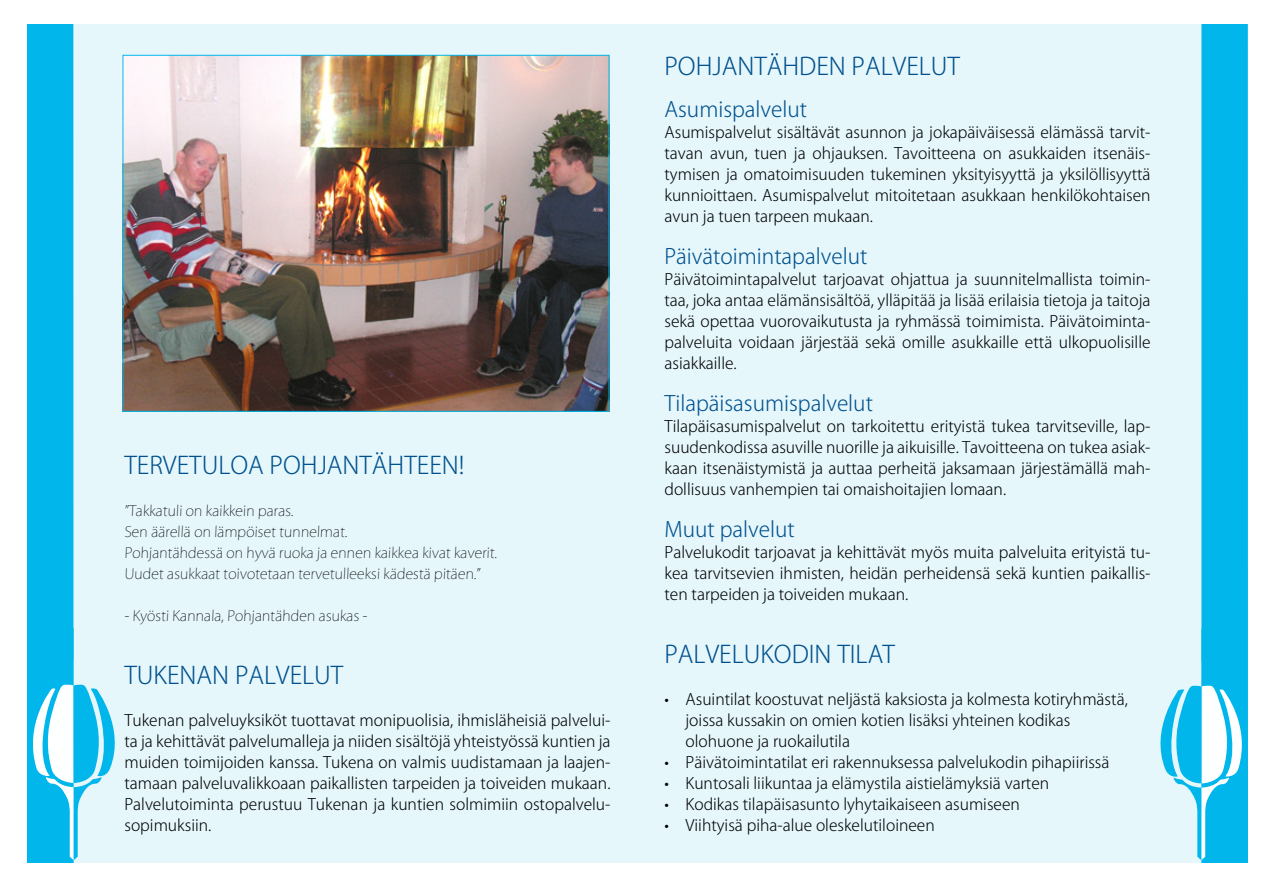
<style>
.page{position:relative;width:1263px;height:893px;background:#fff}
.page>*{position:absolute;margin:0;border:0;box-sizing:border-box;transform-origin:0 0}
.t1{font:300 24px "Koz Go Pro";color:#00518d}
.t2{font:300 21px "Koz Go Pro";color:#00518d}
.t3{font:300 15.75px/21px "Koz Go Pro";color:#000203;text-align:justify}
.t4{font:200 14.25px/21px "Koz Go Pro";color:#000203}
</style>
<div class="page">
<div style="left:72px;top:24px;width:1131px;height:839px;background:#e6f7fc"></div>
<div style="left:1201px;top:24px;width:47px;height:839px;background:#00b6ea"></div>
<img style="left:125px;top:57px;width:482px;height:353px">
<div style="left:27px;top:24px;width:47px;height:839px;background:#00b6ea"></div>
<svg style="left:33px;top:629px;width:82px;height:234px"></svg>
<svg style="left:1160px;top:629px;width:88px;height:234px"></svg>
<h1 class="t1" style="left:124px;top:450px;width:342px">TERVETULOA POHJANTÄHTEEN!</h1>
<p class="t4" style="left:124px;top:500px;width:375px">”Takkatuli on kaikkein paras.<br>Sen äärellä on lämpöiset tunnelmat.<br>Pohjantähdessä on hyvä ruoka ja ennen kaikkea kivat kaverit.<br>Uudet asukkaat toivotetaan tervetulleeksi kädestä pitäen.”</p>
<p class="t4" style="left:124px;top:605px;width:245px">- Kyösti Kannala, Pohjantähden asukas -</p>
<h1 class="t1" style="left:124px;top:660px;width:220px">TUKENAN PALVELUT</h1>
<p class="t3" style="left:124px;top:710px;width:488px">Tukenan palveluyksiköt tuottavat monipuolisia, ihmisläheisiä palvelui&shy;ta ja kehittävät palvelumalleja ja niiden sisältöjä yhteistyössä kuntien ja muiden toimijoiden kanssa. Tukena on valmis uudistamaan ja laajen&shy;tamaan palveluvalikkoaan paikallisten tarpeiden ja toiveiden mukaan.<br>Palvelutoiminta perustuu Tukenan ja kuntien solmimiin ostopalvelu&shy;sopimuksiin.</p>
<h1 class="t1" style="left:664px;top:51px;width:297px">POHJANTÄHDEN PALVELUT</h1>
<h2 class="t2" style="left:664px;top:96px;width:144px">Asumispalvelut</h2>
<p class="t3" style="left:664px;top:122px;width:488px">Asumispalvelut sisältävät asunnon ja jokapäiväisessä elämässä tarvit&shy;tavan avun, tuen ja ohjauksen. Tavoitteena on asukkaiden itsenäis&shy;tymisen ja omatoimisuuden tukeminen yksityisyyttä ja yksilöllisyyttä kunnioittaen. Asumispalvelut mitoitetaan asukkaan henkilökohtaisen avun ja tuen tarpeen mukaan.</p>
<h2 class="t2" style="left:664px;top:243px;width:204px">Päivätoimintapalvelut</h2>
<p class="t3" style="left:664px;top:269px;width:488px">Päivätoimintapalvelut tarjoavat ohjattua ja suunnitelmallista toimin&shy;taa, joka antaa elämänsisältöä, ylläpitää ja lisää erilaisia tietoja ja taitoja sekä opettaa vuorovaikutusta ja ryhmässä toimimista. Päivätoiminta&shy;palveluita voidaan järjestää sekä omille asukkaille että ulkopuolisille asiakkaille.</p>
<h2 class="t2" style="left:664px;top:390px;width:210px">Tilapäisasumispalvelut</h2>
<p class="t3" style="left:664px;top:416px;width:488px">Tilapäisasumispalvelut on tarkoitettu erityistä tukea tarvitseville, lap&shy;suudenkodissa asuville nuorille ja aikuisille. Tavoitteena on tukea asiak&shy;kaan itsenäistymistä ja auttaa perheitä jaksamaan järjestämällä mah&shy;dollisuus vanhempien tai omaishoitajien lomaan.</p>
<h2 class="t2" style="left:664px;top:516px;width:132px">Muut palvelut</h2>
<p class="t3" style="left:664px;top:542px;width:488px">Palvelukodit tarjoavat ja kehittävät myös muita palveluita erityistä tu&shy;kea tarvitsevien ihmisten, heidän perheidensä sekä kuntien paikallis&shy;ten tarpeiden ja toiveiden mukaan.</p>
<h1 class="t1" style="left:664px;top:639px;width:232px">PALVELUKODIN TILAT</h1>
<p class="t3" style="left:685px;top:689px;width:444px;text-align:left;text-indent:-21px">• Asuintilat koostuvat neljästä kaksiosta ja kolmesta kotiryhmästä, joissa kussakin on omien kotien lisäksi yhteinen kodikas olohuone ja ruokailutila</p>
<p class="t3" style="left:664px;top:752px;width:446px">• Päivätoimintatilat eri rakennuksessa palvelukodin pihapiirissä</p>
<p class="t3" style="left:664px;top:773px;width:386px">• Kuntosali liikuntaa ja elämystila aistielämyksiä varten</p>
<p class="t3" style="left:664px;top:794px;width:357px">• Kodikas tilapäisasunto lyhytaikaiseen asumiseen</p>
<p class="t3" style="left:664px;top:815px;width:272px">• Viihtyisä piha-alue oleskelutiloineen</p>
</div>
